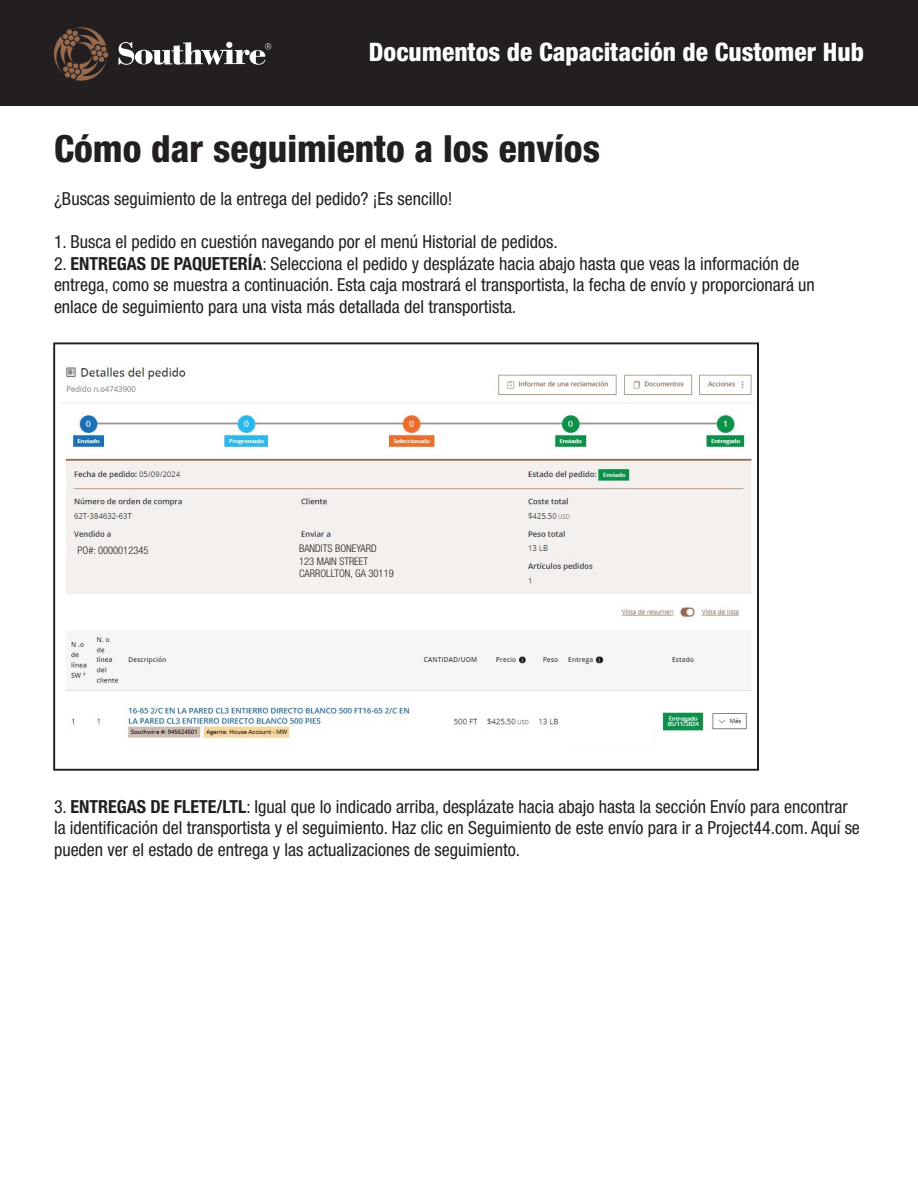
<style>
.page{position:relative;width:918px;height:1188px;background:#fff}
.page>*{position:absolute;margin:0;border:0;box-sizing:border-box;transform-origin:0 0}
.t1{font:800 condensed 37.5px "Helvetica Neue LT Pro";color:#231f20}
.t2{font:800 condensed 25.5px "Helvetica Neue LT Pro";color:#fff}
.t3{font:condensed 18px/21.6px "Helvetica Neue LT Pro";color:#231f20}
.t4{font:300 condensed 10.5px "Helvetica Neue LT Pro";color:#231f20}
.s1{font-weight:700}
</style>
<div class="page">
<div style="left:0;top:0;width:918px;height:106px;background:#231f20"></div>
<svg style="left:119px;top:42px;width:152px;height:23px"></svg>
<svg style="left:54px;top:27px;width:55px;height:54px"></svg>
<img style="left:61px;top:364px;width:695px;height:375px">
<div style="left:53px;top:342px;width:706px;height:429px;border:2px solid #231f20"></div>
<div style="left:72px;top:541px;width:161px;height:49px;background:#f4f0ed"></div>
<div style="left:299px;top:541px;width:143px;height:49px;background:#f4f0ed"></div>
<div style="left:299px;top:509px;width:186px;height:16px;background:#f4f0ed"></div>
<div style="left:566px;top:698px;width:87px;height:47px;background:#fff"></div>
<h2 class="t2" style="left:369px;top:37px;width:497px">Documentos de Capacitación de Customer Hub</h2>
<p class="t1" style="left:54px;top:126px;width:548px">Cómo dar seguimiento a los envíos</p>
<p class="t3" style="left:54px;top:187px;width:400px">¿Buscas seguimiento de la entrega del pedido? ¡Es sencillo!</p>
<p class="t3" style="left:54px;top:231px;width:505px">1. Busca el pedido en cuestión navegando por el menú Historial de pedidos.</p>
<p class="t3" style="left:54px;top:252px;width:747px">2. <span class="s1">ENTREGAS DE PAQUETERÍA</span>: Selecciona el pedido y desplázate hacia abajo hasta que veas la información de</p>
<p class="t3" style="left:54px;top:274px;width:762px">entrega, como se muestra a continuación. Esta caja mostrará el transportista, la fecha de envío y proporcionará un</p>
<p class="t3" style="left:54px;top:295px;width:464px">enlace de seguimiento para una vista más detallada del transportista.</p>
<p class="t4" style="left:78px;top:544px;width:72px">PO#: 0000012345</p>
<p class="t4" style="left:299px;top:542px;width:79px">BANDITS BONEYARD</p>
<p class="t4" style="left:299px;top:555px;width:71px">123 MAIN STREET</p>
<p class="t4" style="left:299px;top:567px;width:96px">CARROLLTON, GA 30119</p>
<p class="t3" style="left:54px;top:795px;width:807px">3. <span class="s1">ENTREGAS DE FLETE/LTL</span>: Igual que lo indicado arriba, desplázate hacia abajo hasta la sección Envío para encontrar la identificación del transportista y el seguimiento. Haz clic en Seguimiento de este envío para ir a Project44.com. Aquí se pueden ver el estado de entrega y las actualizaciones de seguimiento.</p>
</div>
